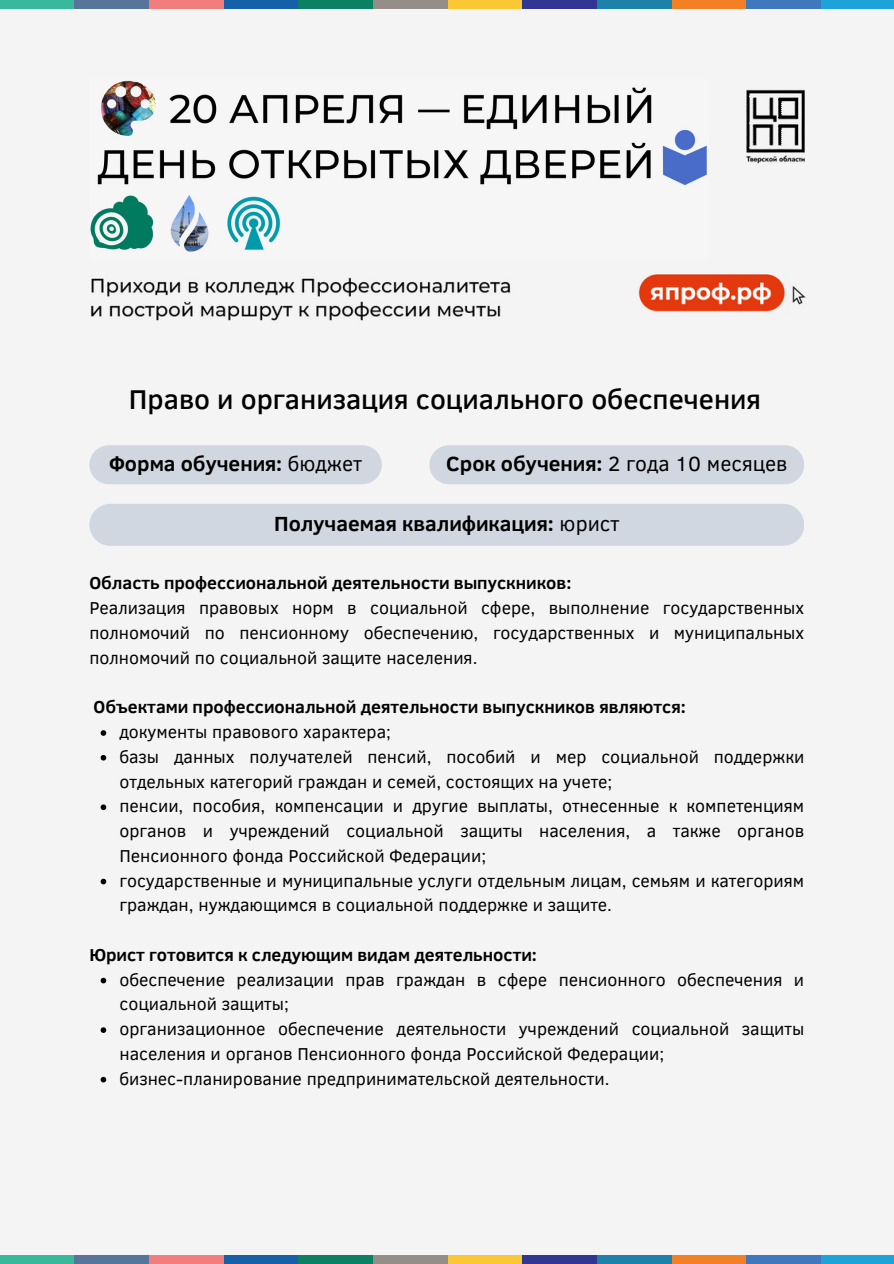
<style>
.page{position:relative;width:894px;height:1264px;background:#fff}
.page>*{position:absolute;margin:0;border:0;box-sizing:border-box;transform-origin:0 0}
.t1{font:500 27.9px "Clear Sans";color:#000}
.t2{font:700 21px "Clear Sans";color:#000}
.t3{font:21px "Clear Sans";color:#000}
.t4{font:17.7px/24.8px "Clear Sans";color:#000}
.t5{font:700 17.7px "Clear Sans";color:#000}
.s1{font-weight:400}
.s2{font-weight:700}
</style>
<div class="page">
<div style="left:0;top:0;width:893px;height:1263px;background:#f4f4f4"></div>
<div style="left:89px;top:445px;width:293px;height:39px;background:#d1d7e0"></div>
<div style="left:429px;top:445px;width:375px;height:39px;background:#d1d7e0"></div>
<div style="left:89px;top:504px;width:715px;height:42px;background:#d1d7e0;border-radius:21px"></div>
<svg style="left:101px;top:730px;width:5px;height:5px"></svg>
<svg style="left:101px;top:755px;width:5px;height:5px"></svg>
<svg style="left:101px;top:804px;width:5px;height:6px"></svg>
<svg style="left:101px;top:878px;width:5px;height:6px"></svg>
<svg style="left:101px;top:977px;width:5px;height:6px"></svg>
<svg style="left:101px;top:1027px;width:5px;height:5px"></svg>
<svg style="left:101px;top:1076px;width:5px;height:6px"></svg>
<img style="left:91px;top:274px;width:714px;height:47px">
<img style="left:90px;top:80px;width:617px;height:172px">
<img style="left:746px;top:89px;width:58px;height:75px">
<svg style="left:746px;top:92px;width:58px;height:61px"></svg>
<div style="left:0;top:0;width:77px;height:9px;background:#38b99b"></div>
<div style="left:75px;top:0;width:76px;height:9px;background:#57759b"></div>
<div style="left:149px;top:0;width:77px;height:9px;background:#f37c7d"></div>
<div style="left:224px;top:0;width:76px;height:9px;background:#1660a8"></div>
<div style="left:298px;top:0;width:77px;height:9px;background:#0a8163"></div>
<div style="left:373px;top:0;width:77px;height:9px;background:#958d88"></div>
<div style="left:447px;top:0;width:77px;height:9px;background:#fbc735"></div>
<div style="left:522px;top:0;width:77px;height:9px;background:#313692"></div>
<div style="left:597px;top:0;width:76px;height:9px;background:#1c82a9"></div>
<div style="left:671px;top:0;width:77px;height:9px;background:#f48025"></div>
<div style="left:746px;top:0;width:76px;height:9px;background:#3f78bd"></div>
<div style="left:820px;top:0;width:73px;height:9px;background:#1da3d8"></div>
<div style="left:0;top:1254px;width:77px;height:9px;background:#38b99b"></div>
<div style="left:75px;top:1254px;width:76px;height:9px;background:#57759b"></div>
<div style="left:149px;top:1254px;width:77px;height:9px;background:#f37c7d"></div>
<div style="left:224px;top:1254px;width:76px;height:9px;background:#1660a8"></div>
<div style="left:298px;top:1254px;width:77px;height:9px;background:#0a8163"></div>
<div style="left:373px;top:1254px;width:77px;height:9px;background:#958d88"></div>
<div style="left:447px;top:1254px;width:77px;height:9px;background:#fbc735"></div>
<div style="left:522px;top:1254px;width:77px;height:9px;background:#313692"></div>
<div style="left:597px;top:1254px;width:76px;height:9px;background:#1c82a9"></div>
<div style="left:671px;top:1254px;width:77px;height:9px;background:#f48025"></div>
<div style="left:746px;top:1254px;width:76px;height:9px;background:#3f78bd"></div>
<div style="left:820px;top:1254px;width:73px;height:9px;background:#1da3d8"></div>
<h1 class="t1" style="left:129px;top:379px;width:633px">Право и организация социального обеспечения</h1>
<p class="t2" style="left:109px;top:449px;width:254px">Форма обучения: <span class="s1">бюджет</span></p>
<p class="t3" style="left:446px;top:449px;width:342px"><span class="s2">Срок обучения:</span> 2 года 10 месяцев</p>
<p class="t2" style="left:274px;top:508px;width:346px">Получаемая квалификация: <span class="s1">юрист</span></p>
<p class="t5" style="left:89px;top:570px;width:483px">Область профессиональной деятельности выпускников:</p>
<p class="t4" style="left:89px;top:594px;width:716px;text-align:justify">Реализация правовых норм в социальной сфере, выполнение государственных полномочий по пенсионному обеспечению, государственных и муниципальных полномочий по социальной защите населения.</p>
<p class="t5" style="left:94px;top:694px;width:593px">Объектами профессиональной деятельности выпускников являются:</p>
<p class="t4" style="left:119px;top:718px;width:686px">документы правового характера;<br>базы данных получателей пенсий, пособий и мер социальной поддержки отдельных категорий граждан и семей, состоящих на учете;<br>пенсии, пособия, компенсации и другие выплаты, отнесенные к компетенциям органов и учреждений социальной защиты населения, а также органов Пенсионного фонда Российской Федерации;<br>государственные и муниципальные услуги отдельным лицам, семьям и категориям граждан, нуждающимся в социальной поддержке и защите.</p>
<p class="t5" style="left:89px;top:941px;width:449px">Юрист готовится к следующим видам деятельности:</p>
<p class="t4" style="left:119px;top:966px;width:686px">обеспечение реализации прав граждан в сфере пенсионного обеспечения и социальной защиты;<br>организационное обеспечение деятельности учреждений социальной защиты населения и органов Пенсионного фонда Российской Федерации; бизнес-планирование предпринимательской деятельности.</p>
</div>
